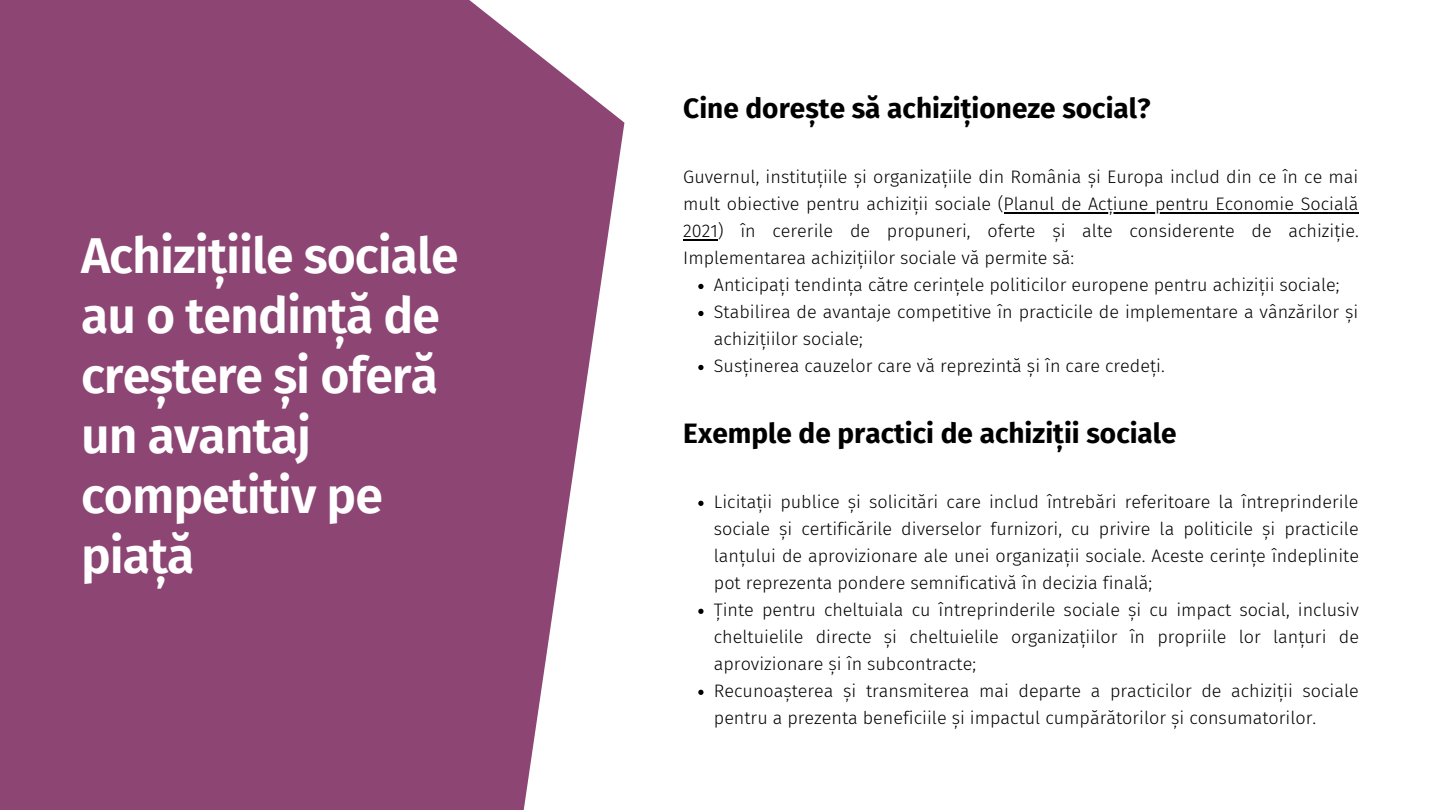
<style>
.page{position:relative;width:1440px;height:810px;background:#fff}
.page>*{position:absolute;margin:0;border:0;box-sizing:border-box;transform-origin:0 0}
.t1{font:600 50px/60px "Fira Sans";letter-spacing:-.02em;color:#fff}
.t2{font:700 28px "Fira Sans";color:#000}
.t3{font:300 18px/27px "Fira Sans";color:#000;text-align:justify}
</style>
<div class="page">
<svg style="left:0;top:0;width:718px;height:810px;fill:#8d4674"></svg>
<svg style="left:698px;top:284px;width:6px;height:5px"></svg>
<svg style="left:698px;top:311px;width:6px;height:5px"></svg>
<svg style="left:698px;top:365px;width:6px;height:5px"></svg>
<hr style="left:1004px;top:212px;width:355px;height:1px;background:#000">
<hr style="left:683px;top:239px;width:35px;height:1px;background:#000">
<svg style="left:698px;top:501px;width:6px;height:5px"></svg>
<svg style="left:698px;top:609px;width:6px;height:5px"></svg>
<svg style="left:698px;top:690px;width:6px;height:5px"></svg>
<p class="t1" style="left:81px;top:226px;width:379px">Achizițiile sociale au o tendință de creștere și oferă un avantaj competitiv pe piață</p>
<p class="t2" style="left:683px;top:92px;width:469px">Cine dorește să achiziționeze social?</p>
<p class="t3" style="left:683px;top:164px;width:677px">Guvernul, instituțiile și organizațiile din România și Europa includ din ce în ce mai mult obiective pentru achiziții sociale (Planul de Acțiune pentru Economie Socială 2021) în cererile de propuneri, oferte și alte considerente de achiziție.<br>Implementarea achizițiilor sociale vă permite să:</p>
<p class="t3" style="left:714px;top:272px;width:627px">Anticipați tendința către cerințele politicilor europene pentru achiziții sociale;</p>
<p class="t3" style="left:714px;top:299px;width:646px">Stabilirea de avantaje competitive în practicile de implementare a vânzărilor și achizițiilor sociale;</p>
<p class="t3" style="left:714px;top:353px;width:452px">Susținerea cauzelor care vă reprezintă și în care credeți.</p>
<p class="t2" style="left:683px;top:417px;width:495px">Exemple de practici de achiziții sociale</p>
<p class="t3" style="left:714px;top:489px;width:647px">Licitații publice și solicitări care includ întrebări referitoare la întreprinderile sociale și certificările diverselor furnizori, cu privire la politicile și practicile lanțului de aprovizionare ale unei organizații sociale. Aceste cerințe îndeplinite pot reprezenta pondere semnificativă în decizia finală;</p>
<p class="t3" style="left:714px;top:597px;width:647px">Ținte pentru cheltuiala cu întreprinderile sociale și cu impact social, inclusiv cheltuielile directe și cheltuielile organizațiilor în propriile lor lanțuri de aprovizionare și în subcontracte;</p>
<p class="t3" style="left:714px;top:678px;width:647px">Recunoașterea și transmiterea mai departe a practicilor de achiziții sociale pentru a prezenta beneficiile și impactul cumpărătorilor și consumatorilor.</p>
</div>
